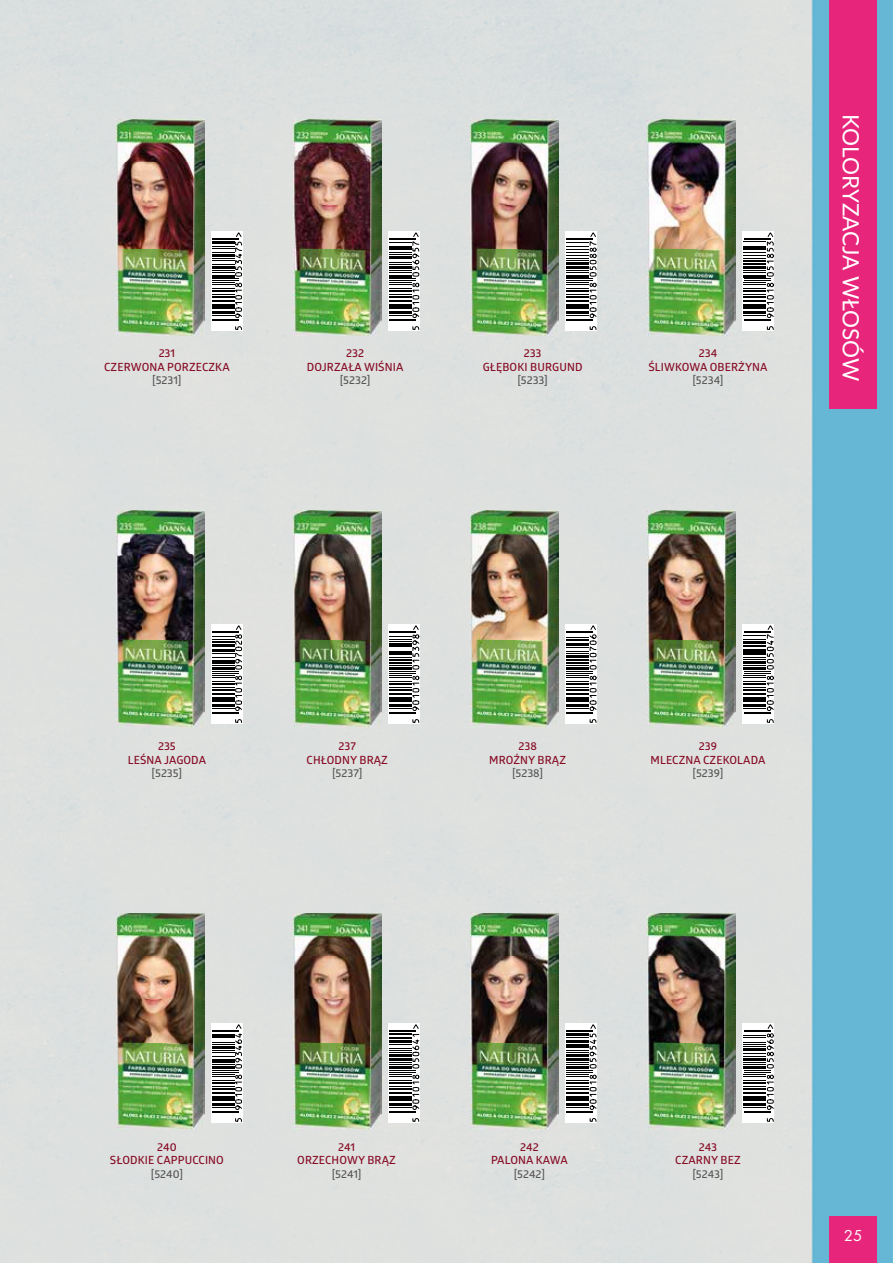
<style>
.page{position:relative;width:893px;height:1263px;background:#fff}
.page>*{position:absolute;margin:0;border:0;box-sizing:border-box;transform-origin:0 0}
.t1{font:22.5px "Lato";letter-spacing:-.005em;color:#fff}
.t2{font:16.5px "Futura TOT";color:#fff}
.t3{font:600 11.25px/13.5px "Glober";letter-spacing:.01em;color:#860a23;text-align:center}
.t4{font:600 11.25px "Glober";color:#575756}
</style>
<div class="page">
<img style="left:0;top:0;width:893px;height:1263px">
<div style="left:829px;top:0;width:48px;height:408px;background:#e7267b"></div>
<div style="left:829px;top:1216px;width:48px;height:47px;background:#e7267b"></div>
<img style="left:116px;top:119px;width:88px;height:217px">
<img style="left:116px;top:511px;width:88px;height:216px">
<img style="left:116px;top:913px;width:88px;height:217px">
<img style="left:293px;top:119px;width:88px;height:217px">
<img style="left:293px;top:511px;width:88px;height:216px">
<img style="left:293px;top:913px;width:88px;height:217px">
<img style="left:470px;top:119px;width:88px;height:217px">
<img style="left:470px;top:511px;width:88px;height:216px">
<img style="left:470px;top:913px;width:88px;height:217px">
<img style="left:647px;top:119px;width:88px;height:217px">
<img style="left:647px;top:511px;width:88px;height:216px">
<img style="left:647px;top:913px;width:88px;height:217px">
<svg style="left:743px;top:624px;width:31px;height:100px"></svg>
<svg style="left:744px;top:625px;width:30px;height:98px"></svg>
<div style="left:565px;top:624px;width:32px;height:100px;background:#fff"></div>
<svg style="left:566px;top:625px;width:31px;height:98px"></svg>
<div style="left:388px;top:624px;width:32px;height:100px;background:#fff"></div>
<svg style="left:389px;top:625px;width:31px;height:98px"></svg>
<div style="left:388px;top:1023px;width:32px;height:100px;background:#fff"></div>
<svg style="left:389px;top:1024px;width:31px;height:98px"></svg>
<div style="left:565px;top:232px;width:32px;height:99px;background:#fff"></div>
<svg style="left:566px;top:232px;width:31px;height:98px"></svg>
<svg style="left:743px;top:232px;width:31px;height:99px"></svg>
<svg style="left:744px;top:232px;width:30px;height:98px"></svg>
<div style="left:211px;top:232px;width:32px;height:99px;background:#fff"></div>
<svg style="left:212px;top:232px;width:31px;height:98px"></svg>
<div style="left:388px;top:232px;width:32px;height:99px;background:#fff"></div>
<svg style="left:389px;top:232px;width:31px;height:98px"></svg>
<svg style="left:743px;top:1023px;width:31px;height:100px"></svg>
<svg style="left:744px;top:1024px;width:30px;height:98px"></svg>
<div style="left:565px;top:1023px;width:32px;height:100px;background:#fff"></div>
<svg style="left:566px;top:1024px;width:31px;height:98px"></svg>
<div style="left:211px;top:1023px;width:32px;height:100px;background:#fff"></div>
<svg style="left:212px;top:1024px;width:31px;height:98px"></svg>
<div style="left:211px;top:624px;width:32px;height:100px;background:#fff"></div>
<svg style="left:212px;top:625px;width:31px;height:98px"></svg>
<p class="t3" style="left:104px;top:346px;width:127px">231<br>CZERWONA PORZECZKA</p>
<p class="t4" style="left:152px;top:372px;width:31px">[5231]</p>
<p class="t3" style="left:307px;top:346px;width:98px">232<br>DOJRZAŁA WIŚNIA</p>
<p class="t4" style="left:340px;top:372px;width:32px">[5232]</p>
<p class="t3" style="left:483px;top:346px;width:101px">233<br>GŁĘBOKI BURGUND</p>
<p class="t4" style="left:517px;top:372px;width:32px">[5233]</p>
<p class="t3" style="left:648px;top:346px;width:121px">234<br>ŚLIWKOWA OBERŻYNA</p>
<p class="t4" style="left:692px;top:372px;width:33px">[5234]</p>
<h1 class="t1" style="left:867px;top:114px;width:268px;rotate:90deg">KOLORYZACJA WŁOSÓW</h1>
<p class="t3" style="left:128px;top:739px;width:80px">235<br>LEŚNA JAGODA</p>
<p class="t4" style="left:152px;top:765px;width:32px">[5235]</p>
<p class="t3" style="left:307px;top:739px;width:83px">237<br>CHŁODNY BRĄZ</p>
<p class="t4" style="left:332px;top:765px;width:32px">[5237]</p>
<p class="t3" style="left:489px;top:739px;width:78px">238<br>MROŹNY BRĄZ</p>
<p class="t4" style="left:512px;top:765px;width:33px">[5238]</p>
<p class="t3" style="left:651px;top:739px;width:116px">239<br>MLECZNA CZEKOLADA</p>
<p class="t4" style="left:693px;top:765px;width:32px">[5239]</p>
<p class="t3" style="left:110px;top:1140px;width:115px">240<br>SŁODKIE CAPPUCCINO</p>
<p class="t4" style="left:151px;top:1166px;width:34px">[5240]</p>
<p class="t3" style="left:297px;top:1140px;width:100px">241<br>ORZECHOWY BRĄZ</p>
<p class="t4" style="left:332px;top:1166px;width:31px">[5241]</p>
<p class="t3" style="left:491px;top:1140px;width:78px">242<br>PALONA KAWA</p>
<p class="t4" style="left:514px;top:1166px;width:33px">[5242]</p>
<p class="t3" style="left:675px;top:1140px;width:67px">243<br>CZARNY BEZ</p>
<p class="t4" style="left:692px;top:1166px;width:33px">[5243]</p>
<h2 class="t2" style="left:844px;top:1226px;width:20px">25</h2>
</div>
